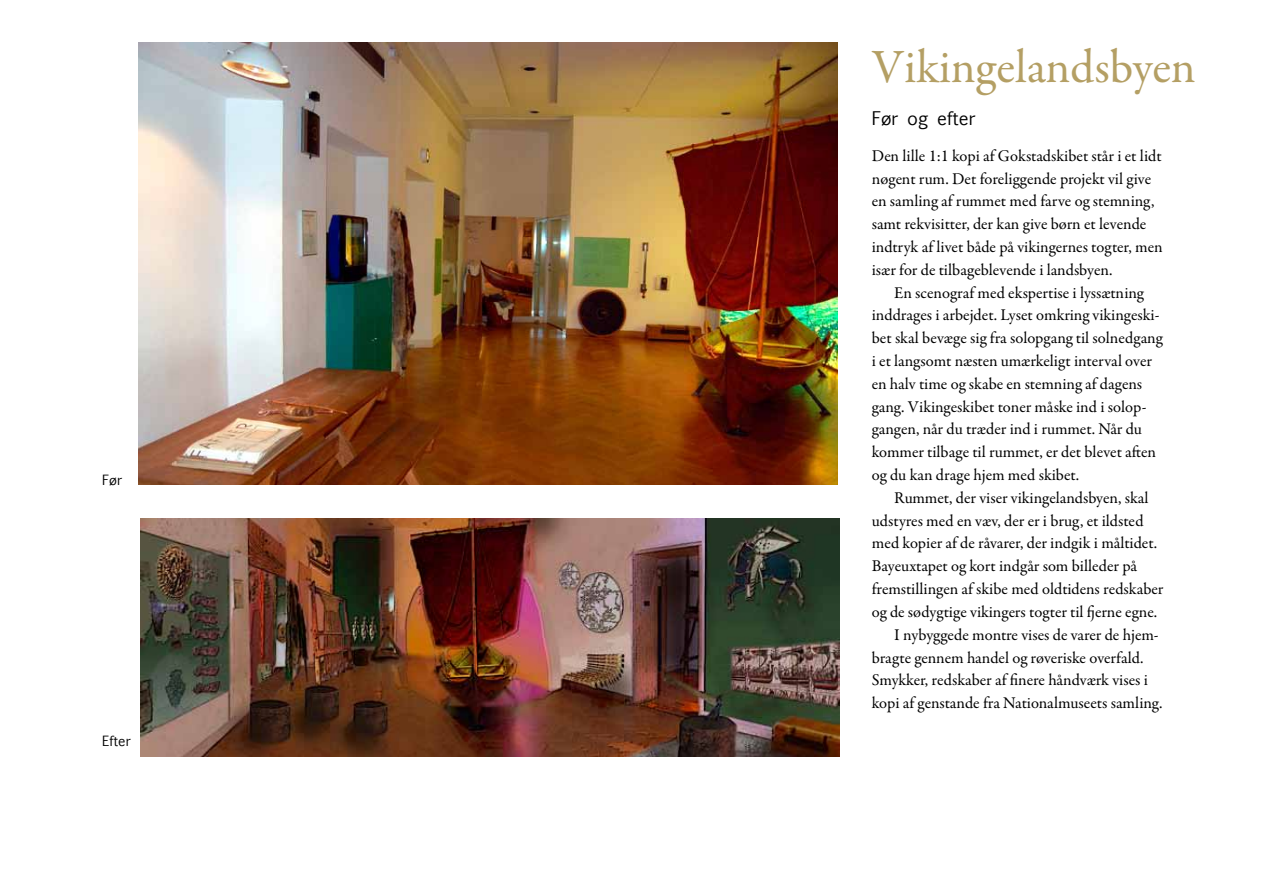
<style>
.page{position:relative;width:1263px;height:893px;background:#fff}
.page>*{position:absolute;margin:0;border:0;box-sizing:border-box;transform-origin:0 0}
.t1{font:48px "Garamond Premr Pro";letter-spacing:-.005em;color:#b49f64}
.t2{font:18px "Euphemia UCAS";color:#000}
.t3{font:16.5px/22.8px "Garamond Premr Pro";color:#000}
.t4{font:13.5px "Euphemia UCAS";color:#000}
</style>
<div class="page">
<img style="left:139px;top:43px;width:699px;height:442px">
<img style="left:140px;top:519px;width:700px;height:238px">
<p class="t4" style="left:102px;top:470px;width:21px">Før</p>
<p class="t4" style="left:102px;top:731px;width:30px">Efter</p>
<h1 class="t1" style="left:872px;top:38px;width:326px">Vikingelandsbyen</h1>
<p class="t2" style="left:872px;top:105px;width:105px">Før og efter</p>
<p class="t3" style="left:872px;top:145px;width:292px">Den lille 1:1 kopi af Gokstadskibet står i et lidt nøgent rum. Det foreliggende projekt vil give en samling af rummet med farve og stemning, samt rekvisitter, der kan give børn et levende indtryk af livet både på vikingernes togter, men især for de tilbageblevende i landsbyen.</p>
<p class="t3" style="left:872px;top:281px;width:292px;text-indent:23px">En scenograf med ekspertise i lyssætning inddrages i arbejdet. Lyset omkring vikingeski&shy;bet skal bevæge sig fra solopgang til solnedgang i et langsomt næsten umærkeligt interval over en halv time og skabe en stemning af dagens gang. Vikingeskibet toner måske ind i solop&shy;gangen, når du træder ind i rummet. Når du kommer tilbage til rummet, er det blevet aften og du kan drage hjem med skibet.</p>
<p class="t3" style="left:894px;top:487px;width:256px">Rummet, der viser vikingelandsbyen, skal</p>
<p class="t3" style="left:872px;top:509px;width:273px">udstyres med en væv, der er i brug, et ildsted</p>
<p class="t3" style="left:872px;top:532px;width:287px">med kopier af de råvarer, der indgik i måltidet.</p>
<p class="t3" style="left:872px;top:555px;width:267px">Bayeuxtapet og kort indgår som billeder på</p>
<p class="t3" style="left:872px;top:578px;width:293px">fremstillingen af skibe med oldtidens redskaber</p>
<p class="t3" style="left:872px;top:601px;width:287px">og de sødygtige vikingers togter til fjerne egne.</p>
<p class="t3" style="left:894px;top:623px;width:266px">I nybyggede montre vises de varer de hjem-</p>
<p class="t3" style="left:872px;top:646px;width:273px">bragte gennem handel og røveriske overfald.</p>
<p class="t3" style="left:872px;top:669px;width:278px">Smykker, redskaber af finere håndværk vises i</p>
<p class="t3" style="left:872px;top:692px;width:292px">kopi af genstande fra Nationalmuseets samling.</p>
</div>
